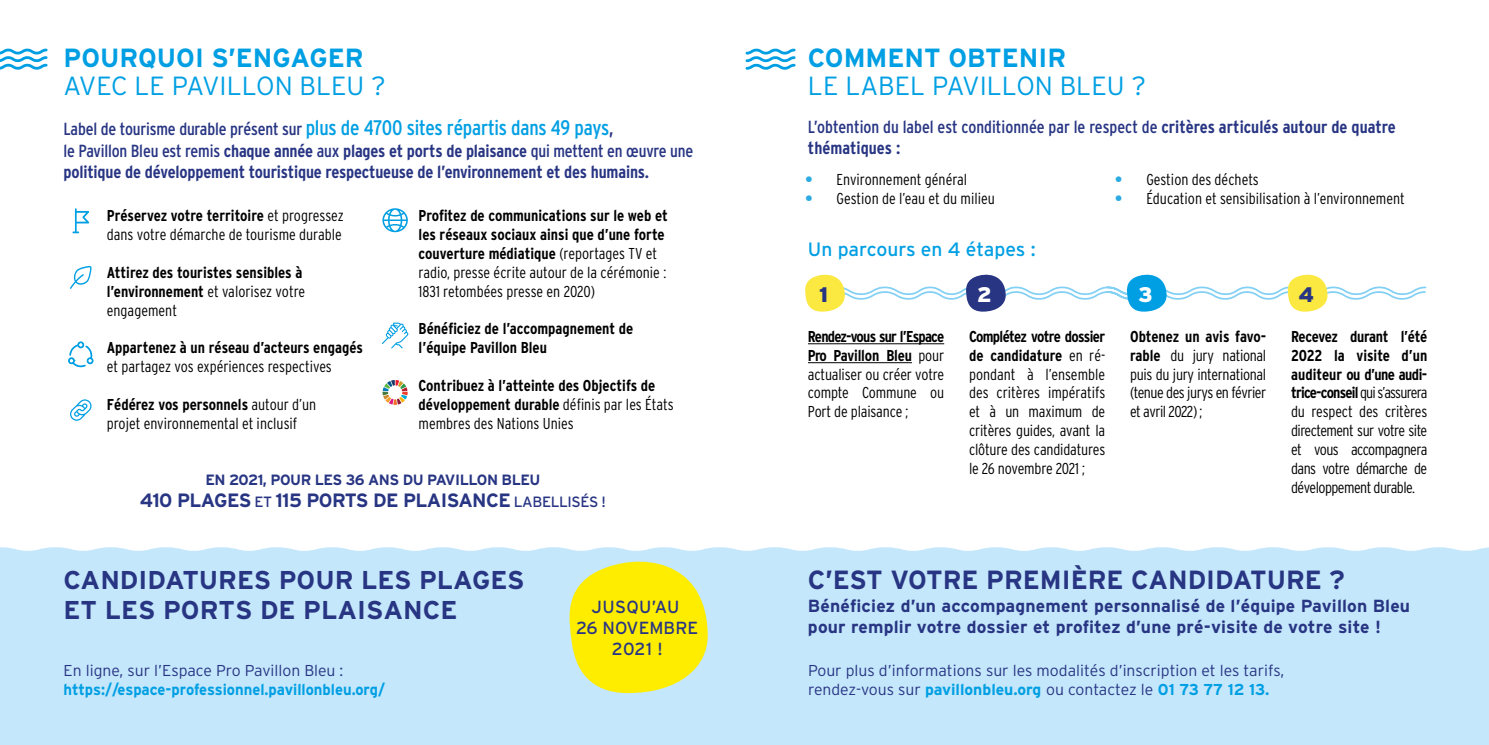
<style>
.page{position:relative;width:1489px;height:745px;background:#fff}
.page>*{position:absolute;margin:0;border:0;box-sizing:border-box;transform-origin:0 0}
.t1{font:300 26.25px "Interstate";color:#009fe3}
.t2{font:700 26.25px "Interstate";color:#009fe3}
.t3{font:700 26.25px "Interstate";color:#283583}
.t4{font:700 25.72px/30.4px "Interstate";color:#283583}
.t5{font:condensed 21px "Interstate";letter-spacing:-.01em;color:#009fe3}
.t6{font:900 21px "Interstate";color:#283583}
.t7{font:900 21px "Interstate";color:#fff}
.t8{font:700 19.25px "Interstate";letter-spacing:-.03em;color:#283583}
.t9{font:19.25px "Interstate";color:#009fe3}
.t10{font:700 condensed 17.5px/21px "Interstate";letter-spacing:-.01em;color:#283583}
.t11{font:700 17.5px/21px "Interstate";letter-spacing:.01em;color:#283583}
.t12{font:condensed 17.5px/21px "Interstate";color:#283583}
.t13{font:17.5px/21px "Interstate";color:#283583;text-align:center}
.t14{font:300 condensed 15.75px/18.9px "Interstate";letter-spacing:-.01em;color:#000;text-align:justify}
.t15{font:700 condensed 15.75px/18.9px "Interstate";color:#000}
.t16{font:300 15.75px/19.2px "Interstate";color:#283583}
.t17{font:700 15.75px "Interstate";color:#009fe3;scale:.94 1}
.t18{font:700 14.88px "Interstate";letter-spacing:-.03em;color:#283583}
.s1{font-size:17.5px;color:#283583}
.s2{color:#283583}
.s3{font-weight:400}
.s4{font-weight:700}
.s5{font-weight:300}
.s6{font-weight:400;font-size:14.88px}
.s7{font-weight:700;font-stretch:normal;color:#2babe2}
.s8{font-weight:700;color:#009fe3}
</style>
<div class="page">
<div style="left:0;top:547px;width:1488px;height:197px;background:#c4e7fb"></div>
<svg style="left:70px;top:266px;width:22px;height:23px"></svg>
<svg style="left:68px;top:341px;width:25px;height:26px"></svg>
<svg style="left:70px;top:399px;width:22px;height:21px"></svg>
<svg style="left:382px;top:208px;width:26px;height:24px"></svg>
<svg style="left:382px;top:322px;width:26px;height:26px"></svg>
<svg style="left:562px;top:552px;width:146px;height:140px;background:#eeeb45"></svg>
<svg style="left:382px;top:380px;width:26px;height:25px"></svg>
<svg style="left:72px;top:208px;width:17px;height:25px"></svg>
<hr style="left:808px;top:343px;width:136px;height:1px;background:#000">
<hr style="left:808px;top:362px;width:103px;height:1px;background:#000">
<svg style="left:805px;top:274px;width:622px;height:37px"></svg>
<svg style="left:0;top:48px;width:48px;height:22px"></svg>
<svg style="left:745px;top:48px;width:51px;height:22px"></svg>
<h1 class="t2" style="left:63px;top:43px;width:302px">POURQUOI S’ENGAGER</h1>
<h1 class="t1" style="left:63px;top:71px;width:324px">AVEC LE PAVILLON BLEU ?</h1>
<h3 class="t5" style="left:63px;top:116px;width:551px"><span class="s1">Label de tourisme durable présent sur</span> plus de 4700 sites répartis dans 49 pays<span class="s2">,</span></h3>
<p class="t10" style="left:63px;top:140px;width:631px"><span class="s3">le Pavillon Bleu est remis</span> chaque année <span class="s3">aux</span> plages et ports de plaisance <span class="s3">qui mettent en œuvre une </span>politique de développement touristique respectueuse de l’environnement et des humains.</p>
<p class="t14" style="left:107px;top:206px;width:238px"><span class="s4">Préservez votre territoire</span> et progressez dans votre démarche de tourisme durable</p>
<p class="t15" style="left:107px;top:262px;width:200px">Attirez des touristes sensibles à l’environnement <span class="s5">et valorisez votre engagement</span></p>
<p class="t15" style="left:107px;top:338px;width:258px">Appartenez à un réseau d’acteurs engagés</p>
<p class="t14" style="left:107px;top:357px;width:226px">et partagez vos expériences respectives</p>
<p class="t14" style="left:107px;top:395px;width:211px"><span class="s4">Fédérez vos personnels</span> autour d’un projet environnemental et inclusif</p>
<p class="t15" style="left:418px;top:206px;width:251px">Profitez de communications sur le web et les réseaux sociaux ainsi que d’une forte couverture médiatique <span class="s5">(reportages TV et radio, presse écrite autour de la cérémonie :<br>1831 retombées presse en 2020)</span></p>
<p class="t15" style="left:418px;top:319px;width:216px">Bénéficiez de l’accompagnement de l’équipe Pavillon Bleu</p>
<p class="t15" style="left:418px;top:376px;width:256px">Contribuez à l’atteinte des Objectifs de développement durable <span class="s5">définis par les États membres des Nations Unies</span></p>
<p class="t18" style="left:205px;top:471px;width:337px">EN 2021, POUR LES 36 ANS DU PAVILLON BLEU</p>
<p class="t8" style="left:140px;top:489px;width:467px">410 PLAGES <span class="s6">ET</span> 115 PORTS DE PLAISANCE <span class="s6">LABELLISÉS !</span></p>
<h2 class="t4" style="left:63px;top:564px;width:462px">CANDIDATURES POUR LES PLAGES<br>ET LES PORTS DE PLAISANCE</h2>
<p class="t16" style="left:63px;top:659px;width:281px">En ligne, sur l’Espace Pro Pavillon Bleu :</p>
<p class="t17" style="left:63px;top:680px;width:343px">https://espace-professionnel.pavillonbleu.org/</p>
<p class="t13" style="left:576px;top:596px;width:124px">JUSQU’AU<br>26 NOVEMBRE<br>2021 !</p>
<h1 class="t2" style="left:808px;top:43px;width:260px">COMMENT OBTENIR</h1>
<h1 class="t1" style="left:808px;top:71px;width:339px">LE LABEL PAVILLON BLEU ?</h1>
<p class="t12" style="left:808px;top:116px;width:589px">L’obtention du label est conditionnée par le respect de <span class="s4">critères articulés autour de quatre thématiques :</span></p>
<p class="t14" style="left:805px;top:170px;width:164px"><span class="s7">•</span> Environnement général</p>
<p class="t14" style="left:805px;top:189px;width:191px"><span class="s7">•</span> Gestion de l’eau et du milieu</p>
<p class="t9" style="left:808px;top:238px;width:229px">Un parcours en 4 étapes :</p>
<p class="t14" style="left:1114px;top:170px;width:145px"><span class="s7">•</span> Gestion des déchets</p>
<p class="t14" style="left:1114px;top:189px;width:291px"><span class="s7">•</span> Éducation et sensibilisation à l’environnement</p>
<h3 class="t6" style="left:819px;top:282px;width:10px">1</h3>
<h3 class="t7" style="left:977px;top:282px;width:16px">2</h3>
<h3 class="t7" style="left:1138px;top:282px;width:16px">3</h3>
<h3 class="t6" style="left:1298px;top:282px;width:17px">4</h3>
<p class="t14" style="left:808px;top:326px;width:138px"><span class="s4">Rendez-vous sur l’Espace Pro Pavillon Bleu</span> pour actualiser ou créer votre compte Commune ou Port de plaisance ;</p>
<p class="t14" style="left:969px;top:326px;width:138px"><span class="s4">Complétez votre dossier de candidature</span> en ré&shy;pondant à l’ensemble des critères impératifs et à un maximum de critères guides, avant la clôture des candidatures le 26 novembre 2021 ;</p>
<p class="t14" style="left:1129px;top:326px;width:138px"><span class="s4">Obtenez un avis favo&shy;rable</span> du jury national puis du jury international (tenue des jurys en février et avril 2022) ;</p>
<p class="t14" style="left:1290px;top:326px;width:138px"><span class="s4">Recevez durant l’été 2022 la visite d’un auditeur ou d’une audi&shy;trice-conseil</span> qui s’assurera du respect des critères directement sur votre site et vous accompagnera dans votre démarche de développement durable.</p>
<h1 class="t3" style="left:808px;top:564px;width:538px">C’EST VOTRE PREMIÈRE CANDIDATURE ?</h1>
<p class="t11" style="left:808px;top:594px;width:603px">Bénéficiez d’un accompagnement personnalisé de l’équipe Pavillon Bleu pour remplir votre dossier et profitez d’une pré-visite de votre site !</p>
<p class="t16" style="left:808px;top:659px;width:478px">Pour plus d’informations sur les modalités d’inscription et les tarifs, rendez-vous sur <span class="s8">pavillonbleu.org</span> ou contactez le <span class="s8">01 73 77 12 13.</span></p>
</div>
